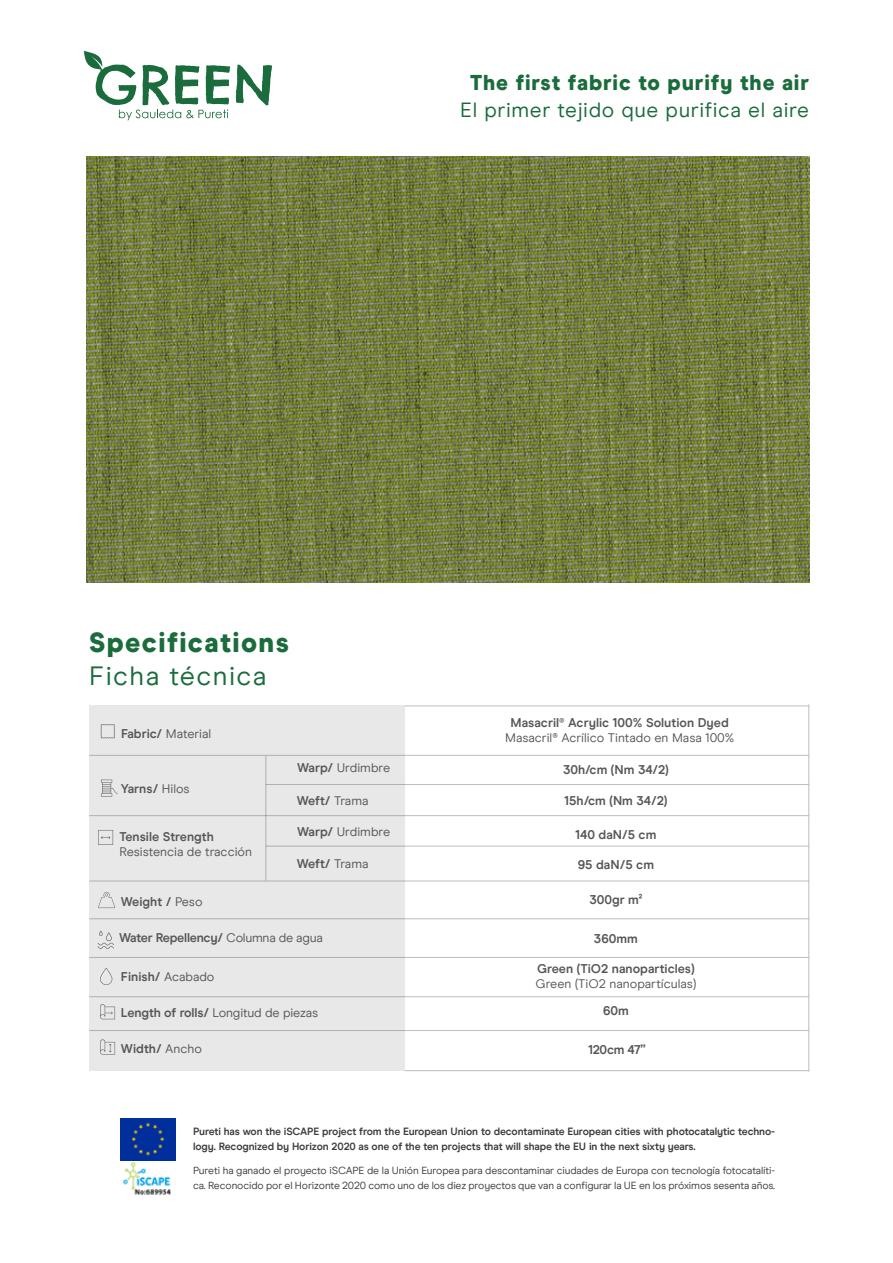
<style>
.page{position:relative;width:893px;height:1263px;background:#fff}
.page>*{position:absolute;margin:0;border:0;box-sizing:border-box;transform-origin:0 0}
.t1{font:900 27px "Modern Era";letter-spacing:.05em;color:#1a6c3c}
.t2{font:27px "Modern Era";letter-spacing:.05em;color:#1a6c3c}
.t3{font:21px "Modern Era";letter-spacing:.03em;color:#1a6c3c}
.t4{font:900 21px "Modern Era";letter-spacing:.04em;color:#1a6c3c}
.t5{font:700 12.6px "Modern Era";color:#575756}
.t6{font:12.6px "Modern Era";color:#575756}
.t7{font:700 12.6px "Modern Era";letter-spacing:-.02em;color:#575756}
.t8{font:10.5px/15.1px "Modern Era";letter-spacing:-.01em;color:#3c3c3b}
.t9{font:700 10.5px/15.1px "Modern Era";letter-spacing:-.01em;color:#3c3c3b}
.s1{font-weight:700}
.s2{font-weight:400}
</style>
<div class="page">
<div style="left:89px;top:706px;width:316px;height:365px;background:#e8e8e8"></div>
<svg style="left:101px;top:780px;width:17px;height:16px"></svg>
<svg style="left:98px;top:830px;width:15px;height:15px"></svg>
<svg style="left:100px;top:724px;width:15px;height:15px"></svg>
<svg style="left:98px;top:892px;width:17px;height:16px"></svg>
<hr style="left:89px;top:755px;width:719px;height:1px;background:#575756">
<hr style="left:405px;top:706px;width:403px;height:1px;background:#575756">
<hr style="left:405px;top:1070px;width:403px;height:1px;background:#575756">
<hr style="left:89px;top:918px;width:719px;height:1px;background:#575756">
<hr style="left:808px;top:704px;width:1px;height:367px;background:#575756">
<hr style="left:89px;top:957px;width:719px;height:1px;background:#575756">
<hr style="left:89px;top:996px;width:719px;height:1px;background:#575756">
<hr style="left:89px;top:1030px;width:719px;height:1px;background:#575756">
<hr style="left:266px;top:784px;width:542px;height:1px;background:#575756">
<hr style="left:89px;top:815px;width:719px;height:1px;background:#575756">
<hr style="left:266px;top:846px;width:542px;height:1px;background:#575756">
<hr style="left:89px;top:881px;width:719px;height:1px;background:#575756">
<hr style="left:266px;top:756px;width:1px;height:124px;background:#575756">
<svg style="left:100px;top:1004px;width:15px;height:15px"></svg>
<svg style="left:100px;top:1039px;width:15px;height:15px"></svg>
<svg style="left:98px;top:931px;width:16px;height:18px"></svg>
<svg style="left:100px;top:968px;width:12px;height:17px"></svg>
<img style="left:120px;top:1118px;width:56px;height:77px">
<svg style="left:236px;top:64px;width:36px;height:41px"></svg>
<svg style="left:84px;top:51px;width:146px;height:69px"></svg>
<img style="left:86px;top:157px;width:723px;height:425px">
<h2 class="t4" style="left:470px;top:70px;width:340px">The first fabric to purify the air</h2>
<h2 class="t3" style="left:460px;top:98px;width:350px">El primer tejido que purifica el aire</h2>
<h1 class="t1" style="left:89px;top:626px;width:201px">Specifications</h1>
<h1 class="t2" style="left:89px;top:660px;width:179px">Ficha técnica</h1>
<p class="t6" style="left:121px;top:726px;width:92px"><span class="s1">Fabric/</span> Material</p>
<p class="t5" style="left:121px;top:781px;width:70px">Yarns/ <span class="s2">Hilos</span></p>
<p class="t5" style="left:119px;top:829px;width:96px">Tensile Strength</p>
<p class="t6" style="left:119px;top:844px;width:134px">Resistencia de tracción</p>
<p class="t6" style="left:297px;top:761px;width:95px"><span class="s1">Warp/</span> Urdimbre</p>
<p class="t5" style="left:297px;top:793px;width:73px">Weft/ <span class="s2">Trama</span></p>
<p class="t6" style="left:297px;top:824px;width:95px"><span class="s1">Warp/</span> Urdimbre</p>
<p class="t5" style="left:297px;top:856px;width:73px">Weft/ <span class="s2">Trama</span></p>
<p class="t5" style="left:121px;top:895px;width:83px">Weight / <span class="s2">Peso</span></p>
<p class="t7" style="left:119px;top:930px;width:205px">Water Repellency/ <span class="s2">Columna de agua</span></p>
<p class="t5" style="left:121px;top:969px;width:95px">Finish/ <span class="s2">Acabado</span></p>
<p class="t6" style="left:121px;top:1005px;width:199px"><span class="s1">Length of rolls/</span> Longitud de piezas</p>
<p class="t5" style="left:121px;top:1041px;width:83px">Width/ <span class="s2">Ancho</span></p>
<p class="t5" style="left:511px;top:715px;width:220px">Masacril® Acrylic 100% Solution Dyed</p>
<p class="t6" style="left:505px;top:731px;width:231px">Masacril® Acrílico Tintado en Masa 100%</p>
<p class="t5" style="left:563px;top:762px;width:107px">30h/cm (Nm 34/2)</p>
<p class="t5" style="left:564px;top:793px;width:104px">15h/cm (Nm 34/2)</p>
<p class="t5" style="left:575px;top:827px;width:83px">140 daN/5 cm</p>
<p class="t5" style="left:578px;top:858px;width:78px">95 daN/5 cm</p>
<p class="t5" style="left:589px;top:892px;width:55px">300gr m²</p>
<p class="t5" style="left:594px;top:931px;width:45px">360mm</p>
<p class="t5" style="left:537px;top:961px;width:159px">Green (TiO2 nanoparticles)</p>
<p class="t6" style="left:536px;top:977px;width:162px">Green (TiO2 nanopartículas)</p>
<p class="t5" style="left:603px;top:1003px;width:27px">60m</p>
<p class="t5" style="left:588px;top:1042px;width:59px">120cm 47”</p>
<p class="t9" style="left:193px;top:1123px;width:584px">Pureti has won the iSCAPE project from the European Union to decontaminate European cities with photocatalytic techno&shy;logy. Recognized by Horizon 2020 as one of the ten projects that will shape the EU in the next sixty years.</p>
<p class="t8" style="left:193px;top:1162px;width:584px">Pureti ha ganado el proyecto iSCAPE de la Unión Europea para descontaminar ciudades de Europa con tecnología fotocatalíti&shy;ca. Reconocido por el Horizonte 2020 como uno de los diez proyectos que van a configurar la UE en los próximos sesenta años.</p>
</div>
